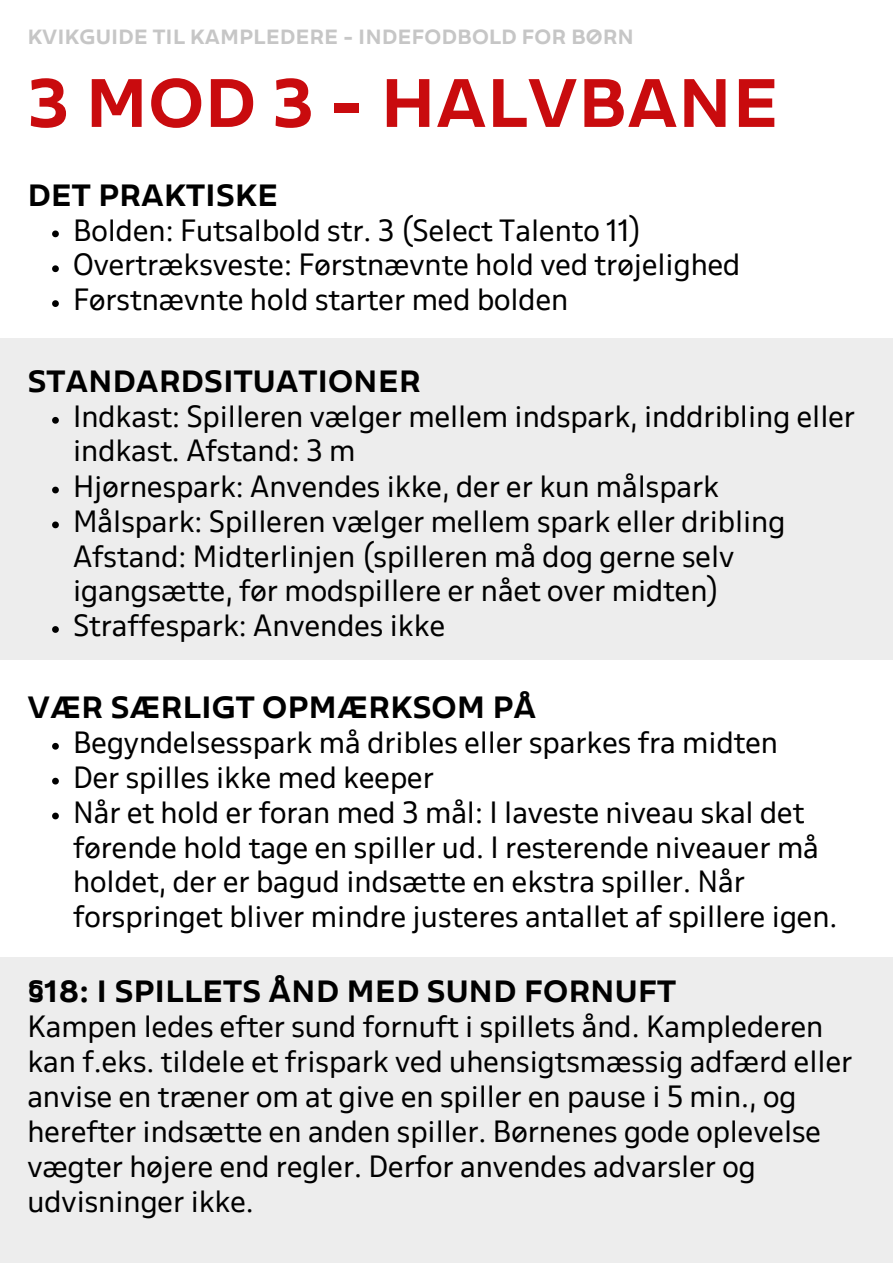
<style>
.page{position:relative;width:893px;height:1264px;background:#fff}
.page>*{position:absolute;margin:0;border:0;box-sizing:border-box;transform-origin:0 0}
.t1{font:700 expanded 59.7px "DBU";color:#c90b0e}
.t2{font:26.85px/34.8px "DBU";color:#000}
.t3{font:700 expanded 26.85px "DBU";color:#000}
.t4{font:700 expanded 18px "DBU";color:#c6c6c6}
</style>
<div class="page">
<div style="left:0;top:339px;width:892px;height:321px;background:#ededed"></div>
<svg style="left:52px;top:743px;width:7px;height:6px"></svg>
<svg style="left:52px;top:777px;width:7px;height:7px"></svg>
<svg style="left:52px;top:812px;width:7px;height:7px"></svg>
<div style="left:0;top:957px;width:892px;height:305px;background:#ededed"></div>
<svg style="left:52px;top:230px;width:7px;height:7px"></svg>
<svg style="left:52px;top:265px;width:7px;height:7px"></svg>
<svg style="left:52px;top:300px;width:7px;height:7px"></svg>
<svg style="left:52px;top:417px;width:7px;height:6px"></svg>
<svg style="left:52px;top:486px;width:7px;height:7px"></svg>
<svg style="left:52px;top:521px;width:7px;height:7px"></svg>
<svg style="left:52px;top:626px;width:7px;height:7px"></svg>
<p class="t4" style="left:27px;top:29px;width:608px">KVIKGUIDE TIL KAMPLEDERE - INDEFODBOLD FOR BØRN</p>
<p class="t1" style="left:27px;top:63px;width:753px">3 MOD 3 - HALVBANE</p>
<p class="t3" style="left:27px;top:184px;width:252px">DET PRAKTISKE</p>
<p class="t2" style="left:73px;top:215px;width:570px">Bolden: Futsalbold str. 3 (Select Talento 11)</p>
<p class="t2" style="left:73px;top:250px;width:668px">Overtræksveste: Førstnævnte hold ved trøjelighed</p>
<p class="t2" style="left:73px;top:285px;width:496px">Førstnævnte hold starter med bolden</p>
<p class="t3" style="left:27px;top:371px;width:395px">STANDARDSITUATIONER</p>
<p class="t2" style="left:73px;top:401px;width:783px">Indkast: Spilleren vælger mellem indspark, inddribling eller indkast. Afstand: 3 m</p>
<p class="t2" style="left:73px;top:471px;width:647px">Hjørnespark: Anvendes ikke, der er kun målspark</p>
<p class="t2" style="left:73px;top:506px;width:713px">Målspark: Spilleren vælger mellem spark eller dribling<br>Afstand: Midterlinjen (spilleren må dog gerne selv igangsætte, før modspillere er nået over midten)</p>
<p class="t2" style="left:73px;top:611px;width:373px">Straffespark: Anvendes ikke</p>
<p class="t3" style="left:27px;top:696px;width:510px">VÆR SÆRLIGT OPMÆRKSOM PÅ</p>
<p class="t2" style="left:73px;top:727px;width:706px">Begyndelsesspark må dribles eller sparkes fra midten</p>
<p class="t2" style="left:73px;top:762px;width:362px">Der spilles ikke med keeper</p>
<p class="t2" style="left:73px;top:797px;width:765px">Når et hold er foran med 3 mål: I laveste niveau skal det førende hold tage en spiller ud. I resterende niveauer må holdet, der er bagud indsætte en ekstra spiller. Når forspringet bliver mindre justeres antallet af spillere igen.</p>
<p class="t3" style="left:27px;top:980px;width:650px">§18: I SPILLETS ÅND MED SUND FORNUFT</p>
<p class="t2" style="left:27px;top:1012px;width:826px">Kampen ledes efter sund fornuft i spillets ånd. Kamplederen kan f.eks. tildele et frispark ved uhensigtsmæssig adfærd eller anvise en træner om at give en spiller en pause i 5 min., og herefter indsætte en anden spiller. Børnenes gode oplevelse vægter højere end regler. Derfor anvendes advarsler og udvisninger ikke.</p>
</div>
